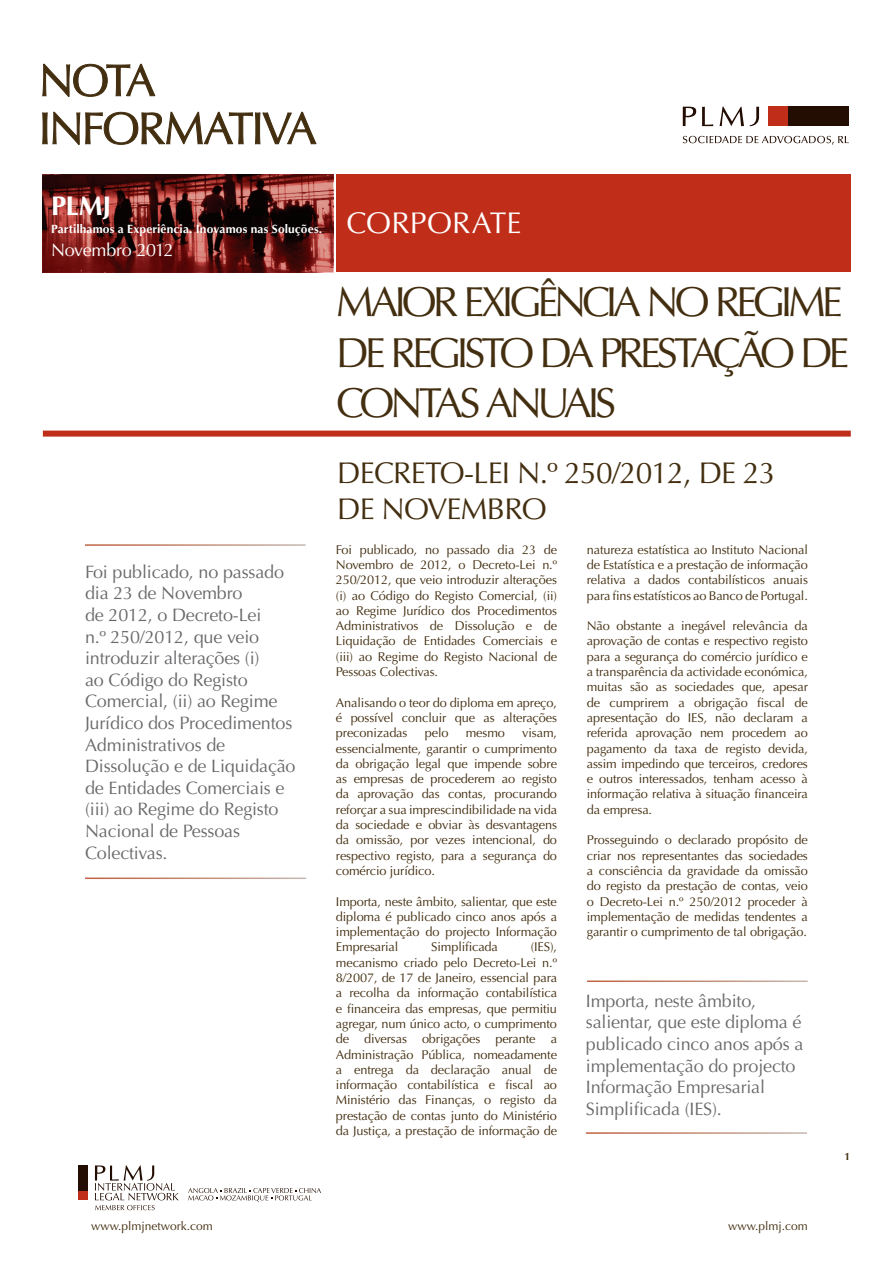
<style>
.page{position:relative;width:893px;height:1263px;background:#fff}
.page>*{position:absolute;margin:0;border:0;box-sizing:border-box;transform-origin:0 0}
.t1{font:42px/50.4px "Optima";letter-spacing:-.1em;color:#432e10}
.t2{font:30px/36px "Optima";letter-spacing:-.025em;color:#432e10}
.t3{font:30px "Optima";letter-spacing:.005em;color:#fff}
.t4{font:700 27px "Optima";color:#fff}
.t5{font:18px/21.6px "Optima";letter-spacing:-.01em;color:#69696c}
.t6{font:18px "Optima";letter-spacing:-.02em;color:#fff}
.t7{font:12.75px/15.3px "Optima";letter-spacing:-.01em;color:#432e10;text-align:justify}
.t8{font:700 12px "Optima";letter-spacing:.01em;color:#fff}
.t9{font:12px "Optima";color:#432e10}
.t10{font:700 10.5px "Optima";color:#432e10}
</style>
<div class="page">
<svg style="left:42px;top:112px;width:275px;height:33px"></svg>
<svg style="left:42px;top:64px;width:114px;height:33px"></svg>
<div style="left:43px;top:431px;width:808px;height:6px;background:#c02d19"></div>
<svg style="left:43px;top:174px;width:290px;height:98px;background:#62201e"></svg>
<div style="left:336px;top:174px;width:515px;height:98px;background:#c02d19"></div>
<div style="left:788px;top:107px;width:61px;height:19px;background:#230d02"></div>
<div style="left:769px;top:107px;width:19px;height:19px;background:#c02d19"></div>
<svg style="left:683px;top:107px;width:76px;height:19px"></svg>
<svg style="left:683px;top:136px;width:166px;height:8px"></svg>
<div style="left:78px;top:1190px;width:10px;height:10px;background:#c02d19"></div>
<div style="left:78px;top:1165px;width:10px;height:25px;background:#230d02"></div>
<svg style="left:95px;top:1165px;width:84px;height:45px"></svg>
<svg style="left:188px;top:1188px;width:133px;height:14px"></svg>
<p class="t4" style="left:51px;top:190px;width:62px">PLMJ</p>
<p class="t8" style="left:51px;top:221px;width:273px">Partilhamos a Experiência. Inovamos nas Soluções.</p>
<h2 class="t3" style="left:347px;top:206px;width:177px">CORPORATE</h2>
<p class="t6" style="left:51px;top:240px;width:124px">Novembro 2012</p>
<p class="t5" style="left:85px;top:561px;width:212px">Foi publicado, no passado dia 23 de Novembro<br>de 2012, o Decreto-Lei<br>n.º 250/2012, que veio introduzir alterações (i)<br>ao Código do Registo<br>Comercial, (ii) ao Regime<br>Jurídico dos Procedimentos<br>Administrativos de<br>Dissolução e de Liquidação de Entidades Comerciais e (iii) ao Regime do Registo<br>Nacional de Pessoas<br>Colectivas.</p>
<p class="t1" style="left:336px;top:277px;width:515px">MAIOR EXIGÊNCIA NO REGIME<br>DE REGISTO DA PRESTAÇÃO DE<br>CONTAS ANUAIS</p>
<p class="t2" style="left:337px;top:456px;width:440px">DECRETO-LEI N.º 250/2012, DE 23<br>DE NOVEMBRO</p>
<p class="t7" style="left:336px;top:542px;width:223px">Foi publicado, no passado dia 23 de Novembro de 2012, o Decreto-Lei n.º 250/2012, que veio introduzir alterações (i) ao Código do Registo Comercial, (ii) ao Regime Jurídico dos Procedimentos Administrativos de Dissolução e de Liquidação de Entidades Comerciais e (iii) ao Regime do Registo Nacional de Pessoas Colectivas.</p>
<p class="t7" style="left:336px;top:695px;width:223px">Analisando o teor do diploma em apreço, é possível concluir que as alterações preconizadas</p>
<p class="t7" style="left:425px;top:725px;width:25px">pelo</p>
<p class="t7" style="left:466px;top:725px;width:41px">mesmo</p>
<p class="t7" style="left:336px;top:725px;width:223px;text-indent:186px">visam, essencialmente, garantir o cumprimento da obrigação legal que impende sobre as empresas de procederem ao registo da aprovação das contas, procurando reforçar a sua imprescindibilidade na vida da sociedade e obviar às desvantagens da omissão, por vezes intencional, do respectivo registo, para a segurança do comércio jurídico.</p>
<p class="t7" style="left:336px;top:894px;width:223px">Importa, neste âmbito, salientar, que este diploma é publicado cinco anos após a implementação do projecto Informação Empresarial</p>
<p class="t7" style="left:431px;top:940px;width:68px">Simplificada</p>
<p class="t7" style="left:336px;top:940px;width:223px;text-indent:195px">(IES), mecanismo criado pelo Decreto-Lei n.º 8/2007, de 17 de Janeiro, essencial para a recolha da informação contabilística e financeira das empresas, que permitiu agregar, num único acto, o cumprimento de diversas obrigações perante a Administração Pública, nomeadamente a entrega da declaração anual de informação contabilística e fiscal ao Ministério das Finanças, o registo da prestação de contas junto do Ministério da Justiça, a prestação de informação de</p>
<p class="t7" style="left:587px;top:542px;width:223px">natureza estatística ao Instituto Nacional de Estatística e a prestação de informação relativa a dados contabilísticos anuais para fins estatísticos ao Banco de Portugal.</p>
<p class="t7" style="left:587px;top:618px;width:223px">Não obstante a inegável relevância da aprovação de contas e respectivo registo para a segurança do comércio jurídico e a transparência da actividade económica, muitas são as sociedades que, apesar de cumprirem a obrigação fiscal de apresentação do IES, não declaram a referida aprovação nem procedem ao pagamento da taxa de registo devida, assim impedindo que terceiros, credores e outros interessados, tenham acesso à informação relativa à situação financeira da empresa.</p>
<p class="t7" style="left:587px;top:832px;width:223px">Prosseguindo o declarado propósito de criar nos representantes das sociedades a consciência da gravidade da omissão do registo da prestação de contas, veio o Decreto-Lei n.º 250/2012 proceder à implementação de medidas tendentes a garantir o cumprimento de tal obrigação.</p>
<p class="t5" style="left:586px;top:990px;width:219px">Importa, neste âmbito, salientar, que este diploma é publicado cinco anos após a implementação do projecto<br>Informação Empresarial<br>Simplificada (IES).</p>
<p class="t10" style="left:845px;top:1150px;width:7px">1</p>
<p class="t9" style="left:91px;top:1219px;width:123px">www.plmjnetwork.com</p>
<p class="t9" style="left:728px;top:1219px;width:81px">www.plmj.com</p>
</div>
